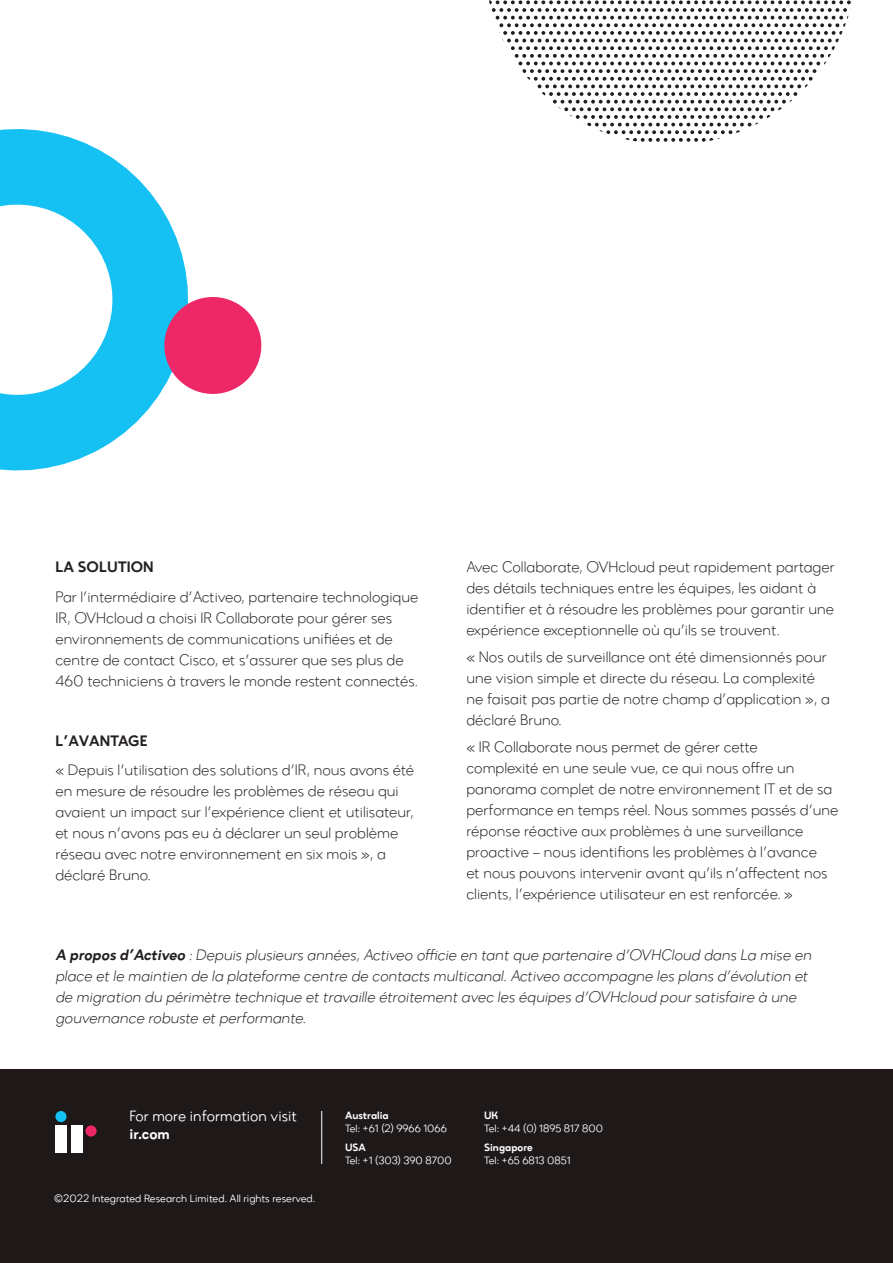
<style>
.page{position:relative;width:893px;height:1263px;background:#fff}
.page>*{position:absolute;margin:0;border:0;box-sizing:border-box;transform-origin:0 0}
.t1{font:15px/21px "Zirkel Regular 4";color:#231f20}
.t2{font:italic 15px/21px "Zirkel Regular 4";color:#231f20}
.t3{font:15px "Zirkel Regular 5";letter-spacing:.01em;color:#231f20}
.t4{font:15px "Zirkel Regular 5";letter-spacing:-.015em;color:#231f20}
.t5{font:14.7px "Zirkel";color:#fff}
.t6{font:14.7px "Zirkel Regular 5";color:#fff}
.t7{font:10.5px "Zirkel";color:#fff}
.t8{font:10.5px "Zirkel Regular 5";color:#fff}
.s1{font-family:"Zirkel Regular 5"}
</style>
<div class="page">
<svg style="left:0;top:129px;width:187px;height:342px"></svg>
<svg style="left:157px;top:290px;width:105px;height:111px"></svg>
<svg style="left:489px;top:0;width:362px;height:142px"></svg>
<div style="left:0;top:1069px;width:893px;height:194px;background:#1e1819"></div>
<div style="left:55px;top:1111px;width:12px;height:11px;background:#15c0f2;border-radius:50%"></div>
<div style="left:85px;top:1125px;width:12px;height:11px;background:#ee2767;border-radius:50%"></div>
<div style="left:55px;top:1125px;width:12px;height:28px;background:#fff"></div>
<div style="left:71px;top:1125px;width:11px;height:28px;background:#fff"></div>
<hr style="left:321px;top:1111px;width:1px;height:53px;background:#fff">
<p class="t3" style="left:55px;top:558px;width:100px">LA SOLUTION</p>
<p class="t1" style="left:55px;top:586px;width:365px">Par l’intermédiaire d’Activeo, partenaire technologique IR, OVHcloud a choisi IR Collaborate pour gérer ses environnements de communications unifiées et de centre de contact Cisco, et s’assurer que ses plus de 460 techniciens à travers le monde restent connectés.</p>
<p class="t4" style="left:55px;top:731px;width:94px">L’AVANTAGE</p>
<p class="t1" style="left:55px;top:759px;width:360px">« Depuis l’utilisation des solutions d’IR, nous avons été en mesure de résoudre les problèmes de réseau qui avaient un impact sur l’expérience client et utilisateur, et nous n’avons pas eu à déclarer un seul problème réseau avec notre environnement en six mois », a déclaré Bruno.</p>
<p class="t1" style="left:466px;top:556px;width:370px">Avec Collaborate, OVHcloud peut rapidement partager des détails techniques entre les équipes, les aidant à identifier et à résoudre les problèmes pour garantir une expérience exceptionnelle où qu’ils se trouvent.</p>
<p class="t1" style="left:466px;top:646px;width:365px">« Nos outils de surveillance ont été dimensionnés pour une vision simple et directe du réseau. La complexité ne faisait pas partie de notre champ d’application », a déclaré Bruno.</p>
<p class="t1" style="left:466px;top:736px;width:374px">« IR Collaborate nous permet de gérer cette<br>complexité en une seule vue, ce qui nous offre un panorama complet de notre environnement IT et de sa performance en temps réel. Nous sommes passés d’une réponse réactive aux problèmes à une surveillance proactive – nous identifions les problèmes à l’avance<br>et nous pouvons intervenir avant qu’ils n’affectent nos clients, l’expérience utilisateur en est renforcée. »</p>
<p class="t2" style="left:55px;top:944px;width:760px"><span class="s1">A propos d’Activeo</span> :Depuis plusieurs années,Activeo officie en tant que partenaire d’OVHCloud dans La mise en place et le maintien de la plateforme centre de contacts multicanal.Activeo accompagne les plans d’évolution et de migration du périmètre technique et travaille étroitement avec les équipes d’OVHcloud poursatisfaire à une gouvernance robuste et performante.</p>
<p class="t5" style="left:129px;top:1106px;width:169px">For more information visit</p>
<p class="t6" style="left:129px;top:1125px;width:42px">ir.com</p>
<p class="t7" style="left:54px;top:1192px;width:263px">©2022 Integrated Research Limited. All rights reserved.</p>
<p class="t8" style="left:345px;top:1109px;width:45px">Australia</p>
<p class="t7" style="left:345px;top:1122px;width:103px">Tel: +61 (2) 9966 1066</p>
<p class="t8" style="left:345px;top:1141px;width:22px">USA</p>
<p class="t7" style="left:345px;top:1154px;width:108px">Tel: +1 (303) 390 8700</p>
<p class="t8" style="left:484px;top:1109px;width:16px">UK</p>
<p class="t7" style="left:484px;top:1122px;width:120px">Tel: +44 (0) 1895 817 800</p>
<p class="t8" style="left:484px;top:1141px;width:50px">Singapore</p>
<p class="t7" style="left:484px;top:1154px;width:88px">Tel: +65 6813 0851</p>
</div>
